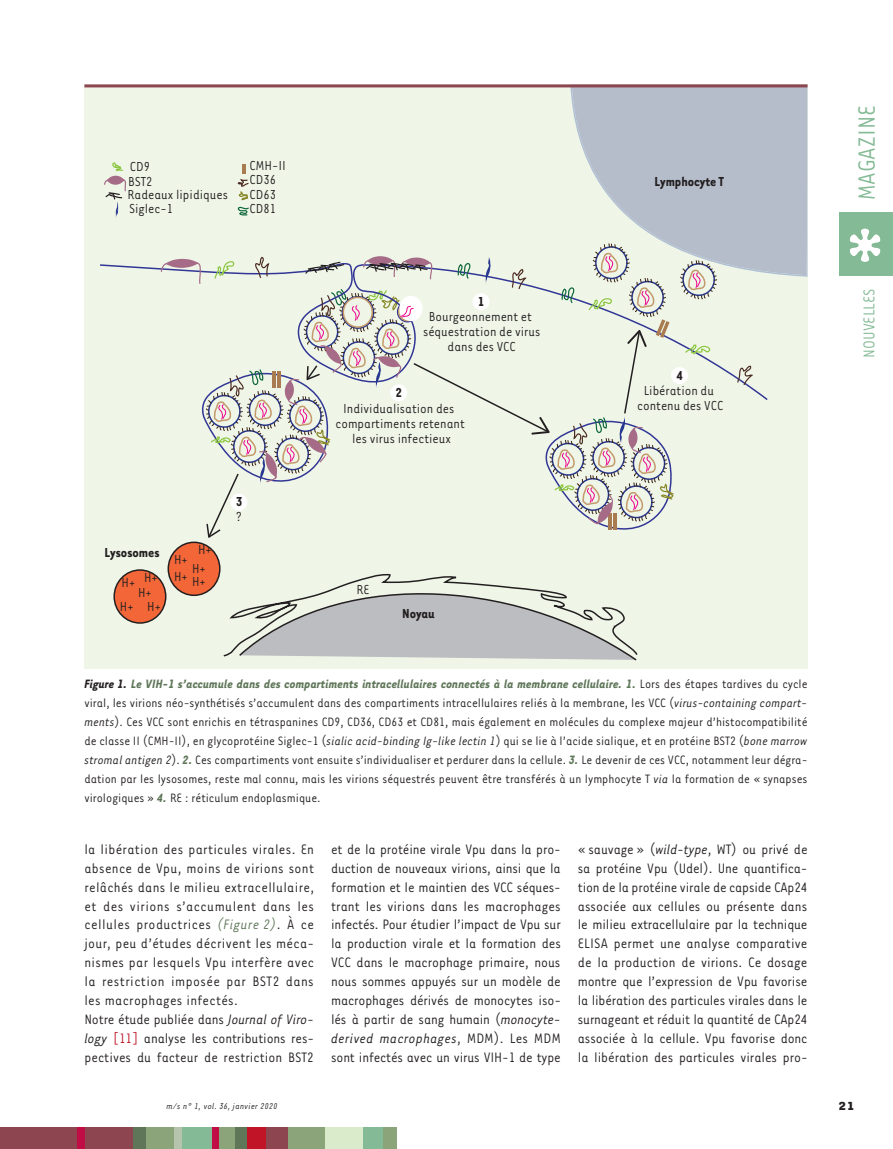
<style>
.page{position:relative;width:893px;height:1149px;background:#fff}
.page>*{position:absolute;margin:0;border:0;box-sizing:border-box;transform-origin:0 0}
.t1{font:27px "Tarzana Narrow";color:#84ba95}
.t2{font:18px "Tarzana Narrow";color:#84ba95}
.t3{font:15.75px/18.9px "Tarzana Narrow";letter-spacing:.02em;color:#231f20;text-align:justify}
.t4{font:15px/15px "Tarzana Narrow";color:#231f20;text-align:center}
.t5{font:700 15px "Tarzana Narrow";color:#231f20}
.t6{font:13.95px/18.9px "Tarzana Narrow";color:#231f20;text-align:justify}
.t7{font:700 13.5px "Tarzana Wide";color:#231f20}
.t8{font:italic 9.75px "Tarzana Narrow";letter-spacing:.025em;color:#231f20}
.s1{font-weight:700;font-style:italic}
.s2{font-weight:700;font-style:italic;color:#5f7659}
.s3{font-style:italic}
.s4{font-style:italic;color:#5f7659}
.s5{color:#bf182a}
</style>
<div class="page">
<div style="left:0;top:1126px;width:133px;height:22px;background:#8d454f"></div>
<div style="left:234px;top:1126px;width:13px;height:22px;background:#5f7659"></div>
<div style="left:77px;top:1126px;width:8px;height:22px;background:#c10d45"></div>
<div style="left:133px;top:1126px;width:21px;height:22px;background:#5f7659"></div>
<div style="left:146px;top:1126px;width:30px;height:22px;background:#8ba479"></div>
<div style="left:174px;top:1126px;width:9px;height:22px;background:#b6c4ad"></div>
<div style="left:183px;top:1126px;width:29px;height:22px;background:#84ba95"></div>
<div style="left:216px;top:1126px;width:19px;height:22px;background:#8ba479"></div>
<div style="left:212px;top:1126px;width:6px;height:22px;background:#c10d45"></div>
<div style="left:247px;top:1126px;width:27px;height:22px;background:#c11527"></div>
<div style="left:286px;top:1126px;width:39px;height:22px;background:#8ba479"></div>
<div style="left:266px;top:1126px;width:21px;height:22px;background:#8d454f"></div>
<div style="left:325px;top:1126px;width:39px;height:22px;background:#daebcb"></div>
<div style="left:363px;top:1126px;width:21px;height:22px;background:#84ba95"></div>
<div style="left:383px;top:1126px;width:13px;height:22px;background:#8ba479"></div>
<div style="left:839px;top:212px;width:54px;height:64px;background:#84ba95"></div>
<svg style="left:850px;top:228px;width:30px;height:34px"></svg>
<div style="left:84px;top:84px;width:723px;height:584px;background:#eff6e8"></div>
<div style="left:168px;top:542px;width:52px;height:53px;background:#f26638;border-radius:50%"></div>
<div style="left:167px;top:541px;width:53px;height:55px;border:2px solid #231f20;border-radius:50%"></div>
<svg style="left:237px;top:206px;width:12px;height:10px"></svg>
<svg style="left:223px;top:573px;width:415px;height:88px"></svg>
<svg style="left:237px;top:164px;width:12px;height:36px"></svg>
<div style="left:113px;top:569px;width:53px;height:54px;background:#f26638;border:2px solid #231f20;border-radius:50%"></div>
<svg style="left:104px;top:162px;width:22px;height:56px"></svg>
<svg style="left:737px;top:365px;width:16px;height:21px"></svg>
<svg style="left:160px;top:256px;width:558px;height:282px"></svg>
<div style="left:472px;top:293px;width:17px;height:17px;background:#fff;border-radius:50%"></div>
<div style="left:390px;top:384px;width:17px;height:17px;background:#fff;border-radius:50%"></div>
<div style="left:671px;top:367px;width:17px;height:17px;background:#fff;border-radius:50%"></div>
<div style="left:230px;top:493px;width:17px;height:17px;background:#fff;border-radius:50%"></div>
<svg style="left:570px;top:87px;width:237px;height:190px;fill:#b5bcca"></svg>
<hr style="left:84px;top:84px;width:723px;height:3px;background:#8d454f">
<p class="t4" style="left:128px;top:159px;width:26px;line-height:14.4px;text-align:left">CD9<br>BST2</p>
<p class="t4" style="left:127px;top:186px;width:102px">Radeaux lipidiques</p>
<p class="t4" style="left:129px;top:200px;width:45px">Siglec-1</p>
<p class="t4" style="left:249px;top:158px;width:38px">CMH-II</p>
<p class="t4" style="left:249px;top:171px;width:28px">CD36</p>
<p class="t4" style="left:249px;top:187px;width:28px;line-height:13.8px;text-align:left">CD63<br>CD81</p>
<p class="t5" style="left:105px;top:543px;width:57px">Lysosomes</p>
<p class="t4" style="left:120px;top:569px;width:17px;line-height:23.9px;text-align:left">H+<br>H+</p>
<p class="t4" style="left:144px;top:562px;width:18px;line-height:29px;text-align:left">H+<br>H+</p>
<p class="t4" style="left:138px;top:583px;width:15px">H+</p>
<p class="t4" style="left:174px;top:550px;width:15px">H+</p>
<p class="t4" style="left:192px;top:539px;width:21px;line-height:18.9px">H+<br>H+</p>
<p class="t4" style="left:192px;top:573px;width:15px">H+</p>
<p class="t4" style="left:174px;top:568px;width:15px">H+</p>
<p class="t5" style="left:236px;top:492px;width:8px">3</p>
<p class="t4" style="left:236px;top:508px;width:8px">?</p>
<p class="t5" style="left:478px;top:292px;width:8px">1</p>
<p class="t5" style="left:396px;top:383px;width:8px">2</p>
<p class="t4" style="left:423px;top:308px;width:119px">Bourgeonnement et séquestration de virus dans des VCC</p>
<p class="t4" style="left:335px;top:400px;width:131px">Individualisation des compartiments retenant les virus infectieux</p>
<p class="t4" style="left:356px;top:581px;width:15px">RE</p>
<p class="t5" style="left:402px;top:604px;width:34px">Noyau</p>
<p class="t5" style="left:654px;top:172px;width:71px">Lymphocyte T</p>
<p class="t5" style="left:676px;top:366px;width:8px">4</p>
<p class="t4" style="left:637px;top:382px;width:88px">Libération du contenu des VCC</p>
<p class="t6" style="left:84px;top:674px;width:724px"><span class="s1">Figure 1.</span> <span class="s2">Le VIH-1 s’accumule dans des compartiments intracellulaires connectés à la membrane cellulaire. 1.</span> Lors des étapes tardives du cycle viral, les virions néo-synthétisés s’accumulent dans des compartiments intracellulaires reliés à la membrane, les VCC (<span class="s3">virus-containing compart&shy;ments</span>). Ces VCC sont enrichis en tétraspanines CD9, CD36, CD63 et CD81, mais également en molécules du complexe majeur d’histocompatibilité de classe II (CMH-II), en glycoprotéine Siglec-1 (<span class="s3">sialic acid-binding Ig-like lectin 1</span>) qui se lie à l’acide sialique, et en protéine BST2 (<span class="s3">bone marrow stromal antigen 2</span>). <span class="s2">2.</span> Ces compartiments vont ensuite s’individualiser et perdurer dans la cellule. <span class="s2">3.</span> Le devenir de ces VCC, notamment leur dégra&shy;dation par les lysosomes, reste mal connu, mais les virions séquestrés peuvent être transférés à un lymphocyte T <span class="s3">via</span> la formation de « synapses virologiques » <span class="s2">4.</span> RE : réticulum endoplasmique.</p>
<p class="t3" style="left:84px;top:838px;width:231px;text-align:left">la libération des particules virales. En absence de Vpu, moins de virions sont relâchés dans le milieu extracellulaire, et des virions s’accumulent dans les cellules productrices <span class="s4">(Figure 2)</span>. À ce jour, peu d’études décrivent les méca&shy;nismes par lesquels Vpu interfère avec la restriction imposée par BST2 dans les macrophages infectés.<br>Notre étude publiée dans <span class="s3">Journal of Viro&shy;logy</span> <span class="s5">[11]</span> analyse les contributions res&shy;pectives du facteur de restriction BST2</p>
<p class="t3" style="left:331px;top:838px;width:231px">et de la protéine virale Vpu dans la pro&shy;duction de nouveaux virions, ainsi que la formation et le maintien des VCC séques&shy;trant les virions dans les macrophages infectés. Pour étudier l’impact de Vpu sur la production virale et la formation des VCC dans le macrophage primaire, nous nous sommes appuyés sur un modèle de macrophages dérivés de monocytes iso&shy;lés à partir de sang humain (<span class="s3">monocyte&shy;derived macrophages</span>, MDM). Les MDM sont infectés avec un virus VIH-1 de type</p>
<p class="t3" style="left:578px;top:838px;width:231px">« sauvage » (<span class="s3">wild-type</span>, WT) ou privé de sa protéine Vpu (Udel). Une quantifica&shy;tion de la protéine virale de capside CAp24 associée aux cellules ou présente dans le milieu extracellulaire par la technique ELISA permet une analyse comparative de la production de virions. Ce dosage montre que l’expression de Vpu favorise la libération des particules virales dans le surnageant et réduit la quantité de CAp24 associée à la cellule. Vpu favorise donc la libération des particules virales pro-</p>
<p class="t8" style="left:167px;top:1099px;width:112px">m/s n° 1, vol. 36, janvier 2020</p>
<h1 class="t1" style="left:850px;top:200px;width:96px;rotate:-90deg">MAGAZINE</h1>
<p class="t2" style="left:858px;top:357px;width:70px;rotate:-90deg">NOUVELLES</p>
<p class="t7" style="left:838px;top:1096px;width:18px">21</p>
</div>
